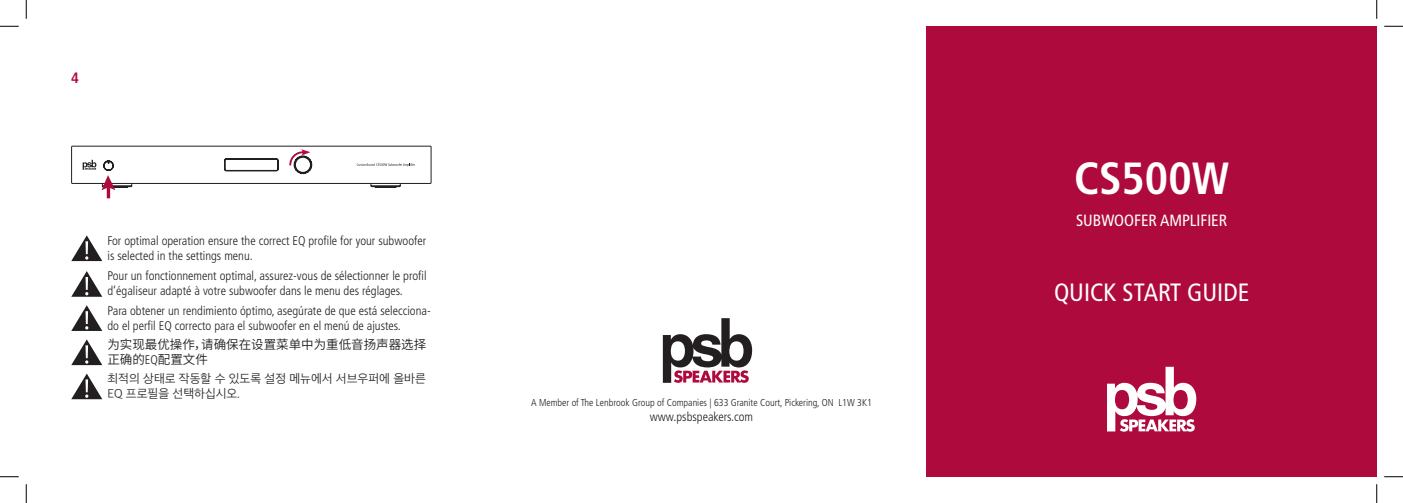
<style>
.page{position:relative;width:1403px;height:503px;background:#fff}
.page>*{position:absolute;margin:0;border:0;box-sizing:border-box;transform-origin:0 0}
.Product_Name{font:700 condensed 45px "Frutiger";color:#fff}
.Product_Name-2{font:condensed 25px "Frutiger";color:#fff}
.Product_Name-3{font:condensed 16.25px "Frutiger";color:#fff}
.t1{font:700 condensed 15px "Frutiger";color:#af0a3d}
.t2{font:300 condensed 12.5px/15px "Frutiger";color:#231f20}
.t3{font:300 12.5px/15px "Apple SD Gothic Neo";color:#231f20}
.t4{font:12.5px/15px "Source Han Sans CN";color:#231f20}
.t5{font:300 condensed 10px "Frutiger";color:#231f20}
.s1{font-family:"Frutiger";font-weight:300;font-stretch:condensed}
</style>
<div class="page">
<div style="left:926px;top:26px;width:450px;height:450px;background:#af0a3d"></div>
<svg style="left:1107px;top:366px;width:89px;height:65px"></svg>
<svg style="left:663px;top:318px;width:89px;height:64px"></svg>
<svg style="left:71px;top:145px;width:361px;height:53px"></svg>
<svg style="left:71px;top:235px;width:31px;height:26px"></svg>
<svg style="left:71px;top:271px;width:31px;height:25px"></svg>
<svg style="left:71px;top:305px;width:31px;height:26px"></svg>
<svg style="left:71px;top:339px;width:31px;height:26px"></svg>
<svg style="left:71px;top:373px;width:31px;height:26px"></svg>
<svg style="left:0;top:25px;width:19px;height:2px"></svg>
<svg style="left:1384px;top:25px;width:18px;height:2px"></svg>
<svg style="left:0;top:476px;width:19px;height:1px"></svg>
<svg style="left:1384px;top:476px;width:18px;height:1px"></svg>
<svg style="left:25px;top:0;width:2px;height:19px"></svg>
<svg style="left:25px;top:484px;width:2px;height:18px"></svg>
<svg style="left:1376px;top:0;width:1px;height:19px"></svg>
<svg style="left:1376px;top:484px;width:1px;height:18px"></svg>
<p class="t1" style="left:71px;top:68px;width:9px">4</p>
<p class="t2" style="left:107px;top:233px;width:320px">For optimal operation ensure the correct EQ profile for your subwoofer is selected in the settings menu.</p>
<p class="t2" style="left:107px;top:269px;width:321px">Pour un fonctionnement optimal, assurez-vous de sélectionner le profil d’égaliseur adapté à votre subwoofer dans le menu des réglages.</p>
<p class="t2" style="left:107px;top:303px;width:325px">Para obtener un rendimiento óptimo, asegúrate de que está selecciona&shy;do el perfil EQ correcto para el subwoofer en el menú de ajustes.</p>
<p class="t4" style="left:107px;top:337px;width:320px">为实现最优操作，请确保在设置菜单中为重低音扬声器选择正确的<span class="s1">EQ</span>配置文件</p>
<p class="t3" style="left:107px;top:371px;width:320px">최적의 상태로 작동할 수 있도록 설정 메뉴에서 서브우퍼에 올바른<br>EQ 프로필을 선택하십시오.</p>
<p class="t5" style="left:531px;top:396px;width:342px">A Member of The Lenbrook Group of Companies | 633 Granite Court, Pickering, ON L1W 3K1</p>
<p class="t2" style="left:650px;top:409px;width:105px">www.psbspeakers.com</p>
<p class="Product_Name" style="left:1074px;top:152px;width:157px">CS500W</p>
<p class="Product_Name-3" style="left:1076px;top:211px;width:153px">SUBWOOFER AMPLIFIER</p>
<p class="Product_Name-2" style="left:1054px;top:277px;width:197px">QUICK START GUIDE</p>
</div>
